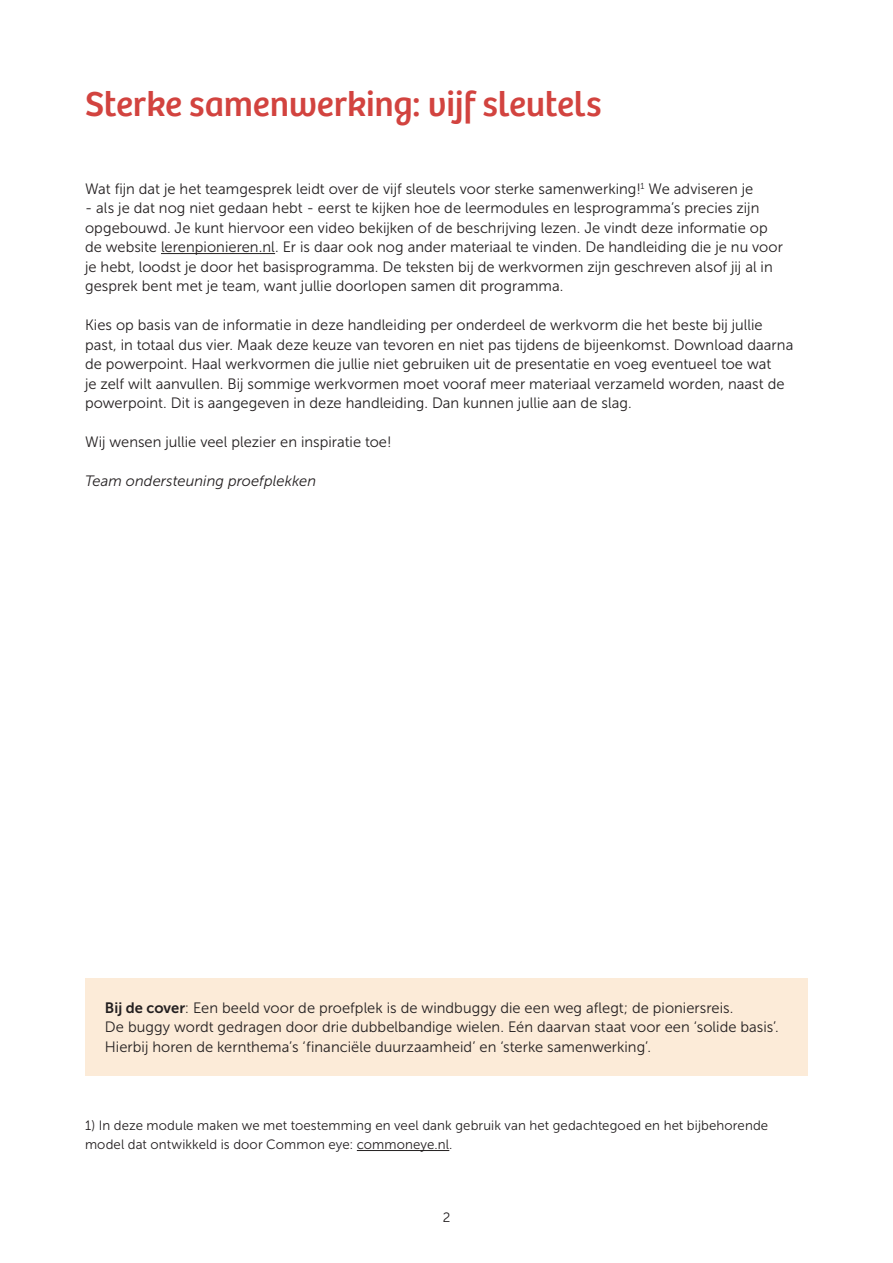
<style>
.page{position:relative;width:893px;height:1263px;background:#fff}
.page>*{position:absolute;margin:0;border:0;box-sizing:border-box;transform-origin:0 0}
.t1{font:36px "Bree";letter-spacing:-.005em;color:#d2433f}
.t2{font:15px/19.5px "Museo Sans 300";letter-spacing:.005em;color:#231f20}
.t3{font:italic 15px "Museo Sans 300";letter-spacing:.005em;color:#231f20}
.t4{font:13.5px/19.5px "Museo Sans 300";letter-spacing:.01em;color:#231f20}
.s1{font-family:"Museo Sans 700"}
</style>
<div class="page">
<div style="left:85px;top:978px;width:723px;height:98px;background:#fcebd8"></div>
<hr style="left:161px;top:253px;width:114px;height:1px;background:#231f20">
<hr style="left:357px;top:1150px;width:92px;height:1px;background:#231f20">
<h1 class="t1" style="left:85px;top:77px;width:518px">Sterke samenwerking: vijf sleutels</h1>
<p class="t2" style="left:85px;top:179px;width:670px">Wat fijn dat je het teamgesprek leidt over de vijf sleutels voor sterke samenwerking!<sup>1</sup> We adviseren je</p>
<p class="t2" style="left:85px;top:198px;width:699px">- als je dat nog niet gedaan hebt - eerst te kijken hoe de leermodules en lesprogramma’s precies zijn opgebouwd. Je kunt hiervoor een video bekijken of de beschrijving lezen. Je vindt deze informatie op de website lerenpionieren.nl. Er is daar ook nog ander materiaal te vinden. De handleiding die je nu voor je hebt, loodst je door het basisprogramma. De teksten bij de werkvormen zijn geschreven alsof jij al in gesprek bent met je team, want jullie doorlopen samen dit programma.</p>
<p class="t2" style="left:85px;top:315px;width:710px">Kies op basis van de informatie in deze handleiding per onderdeel de werkvorm die het beste bij jullie past, in totaal dus vier. Maak deze keuze van tevoren en niet pas tijdens de bijeenkomst. Download daarna de powerpoint. Haal werkvormen die jullie niet gebruiken uit de presentatie en voeg eventueel toe wat<br>je zelf wilt aanvullen. Bij sommige werkvormen moet vooraf meer materiaal verzameld worden, naast de powerpoint. Dit is aangegeven in deze handleiding. Dan kunnen jullie aan de slag.</p>
<p class="t2" style="left:85px;top:432px;width:308px">Wij wensen jullie veel plezier en inspiratie toe!</p>
<p class="t3" style="left:85px;top:473px;width:233px">Team ondersteuning proefplekken</p>
<p class="t2" style="left:105px;top:998px;width:675px"><span class="s1">Bij de cover</span>: Een beeld voor de proefplek is de windbuggy die een weg aflegt; de pioniersreis.<br>De buggy wordt gedragen door drie dubbelbandige wielen. Eén daarvan staat voor een ‘solide basis’.<br>Hierbij horen de kernthema’s ‘financiële duurzaamheid’ en ‘sterke samenwerking’.</p>
<p class="t4" style="left:85px;top:1115px;width:685px">1) In deze module maken we met toestemming en veel dank gebruik van het gedachtegoed en het bijbehorende model dat ontwikkeld is door Common eye: commoneye.nl.</p>
<p class="t4" style="left:443px;top:1208px;width:9px">2</p>
</div>
